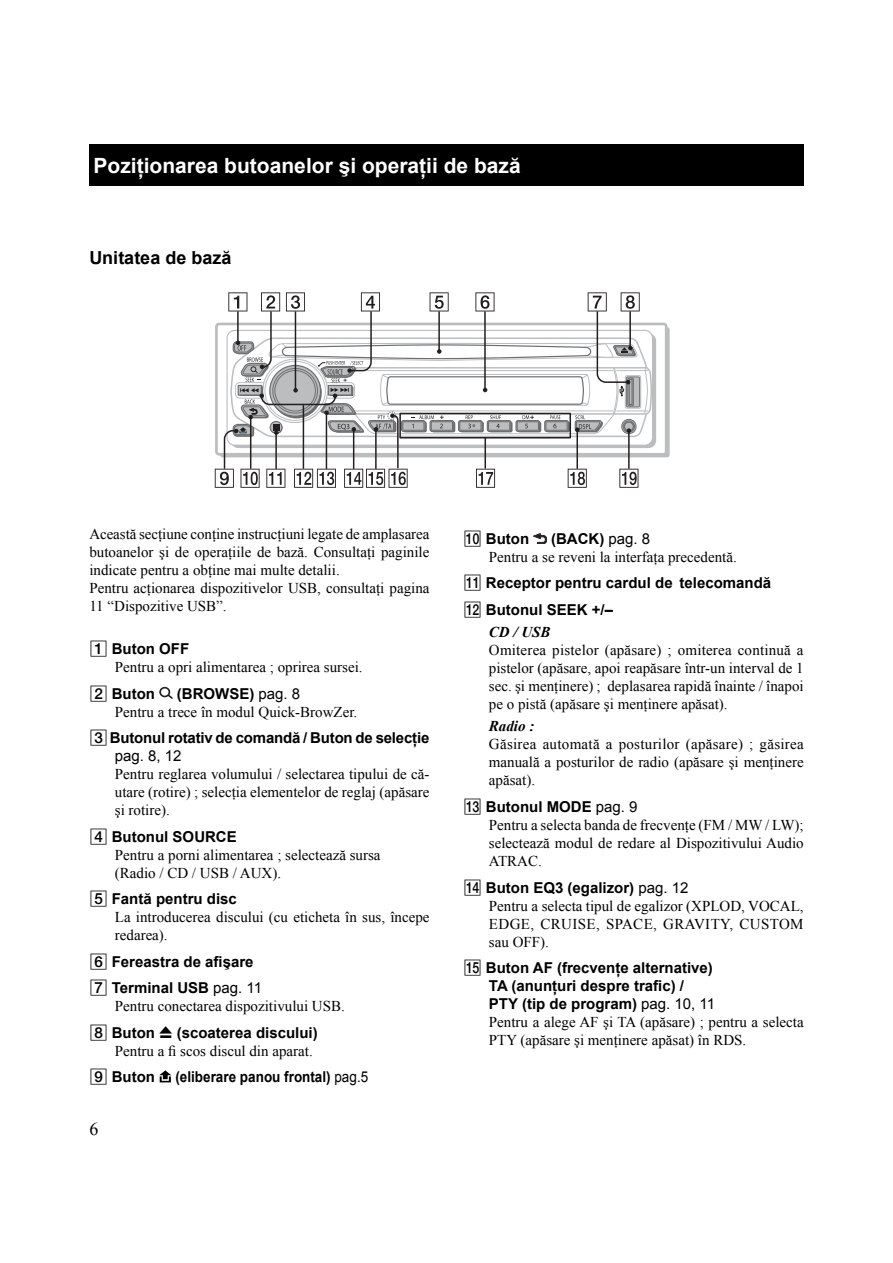
<style>
.page{position:relative;width:893px;height:1263px;background:#fff}
.page>*{position:absolute;margin:0;border:0;box-sizing:border-box;transform-origin:0 0}
.t1{font:700 21px "Arial";color:#fff}
.t2{font:700 18px "Arial";color:#000}
.t3{font:18px "Times New Roman";color:#000}
.t4{font:15px/18px "Times New Roman";color:#000;text-align:justify}
.t5{font:700 15px/18px "Arial";color:#000}
.t6{font:700 15px "Arial";color:#000;scale:.9 1}
.t7{font:italic 700 15px "Times New Roman";color:#000}
.s1{font-family:"Sony TT Boxed Posi";font-weight:400}
.s2{font-weight:400}
.s3{font-family:"Sony TT Common";font-weight:400}
</style>
<div class="page">
<svg style="left:159px;top:687px;width:14px;height:12px"></svg>
<svg style="left:159px;top:1070px;width:12px;height:12px"></svg>
<svg style="left:533px;top:533px;width:14px;height:11px"></svg>
<div style="left:89px;top:145px;width:715px;height:41px;background:#000"></div>
<svg style="left:215px;top:292px;width:438px;height:196px"></svg>
<h1 class="t1" style="left:94px;top:151px;width:429px">Poziţionarea butoanelor şi operaţii de bază</h1>
<p class="t2" style="left:89px;top:245px;width:144px">Unitatea de bază</p>
<p class="t4" style="left:89px;top:524px;width:342px;text-align:left">Această secţiune conţine instrucţiuni legate de amplasarea butoanelor şi de operaţiile de bază. Consultaţi paginile indicate pentru a obţine mai multe detalii.<br>Pentru acţionarea dispozitivelor USB, consultaţi pagina 11 “Dispozitive USB”.</p>
<p class="t5" style="left:89px;top:640px;width:101px"><span class="s1">1</span> Buton OFF</p>
<p class="t4" style="left:115px;top:658px;width:249px">Pentru a opri alimentarea ; oprirea sursei.</p>
<p class="t5" style="left:89px;top:685px;width:67px"><span class="s1">2</span> Buton</p>
<p class="t5" style="left:177px;top:685px;width:125px">(BROWSE) <span class="s2">pag. 8</span></p>
<p class="t4" style="left:115px;top:703px;width:244px">Pentru a trece în modul Quick-BrowZer.</p>
<p class="t5" style="left:115px;top:729px;width:316px;text-indent:-26px"><span class="s1">3</span> Butonul rotativ de comandă / Buton de selecţie <span class="s2">pag. 8, 12</span></p>
<p class="t4" style="left:115px;top:765px;width:316px">Pentru reglarea volumului / selectarea tipului de că&shy;utare (rotire) ; selecţia elementelor de reglaj (apăsare şi rotire).</p>
<p class="t5" style="left:89px;top:828px;width:149px"><span class="s1">4</span> Butonul SOURCE</p>
<p class="t4" style="left:115px;top:846px;width:267px">Pentru a porni alimentarea ; selectează sursa (Radio / CD / USB / AUX).</p>
<p class="t5" style="left:89px;top:890px;width:149px"><span class="s1">5</span> Fantă pentru disc</p>
<p class="t4" style="left:115px;top:908px;width:316px">La introducerea discului (cu eticheta în sus, începe redarea).</p>
<p class="t5" style="left:89px;top:948px;width:174px;line-height:26.5px"><span class="s1">6</span> Fereastra de afişare<br><span class="s1">7</span> Terminal USB <span class="s2">pag. 11</span></p>
<p class="t4" style="left:115px;top:997px;width:231px">Pentru conectarea dispozitivului USB.</p>
<p class="t5" style="left:89px;top:1024px;width:230px"><span class="s1">8</span> Buton <span class="s3">Z</span> (scoaterea discului)</p>
<p class="t4" style="left:115px;top:1042px;width:199px">Pentru a fi scos discul din aparat.</p>
<p class="t5" style="left:89px;top:1068px;width:67px"><span class="s1">9</span> Buton</p>
<p class="t6" style="left:175px;top:1067px;width:216px">(eliberare panou frontal) <span class="s2">pag.5</span></p>
<p class="t3" style="left:89px;top:1117px;width:10px">6</p>
<p class="t5" style="left:463px;top:530px;width:67px"><span class="s1">0</span> Buton</p>
<p class="t5" style="left:551px;top:530px;width:101px">(BACK) <span class="s2">pag. 8</span></p>
<p class="t4" style="left:489px;top:548px;width:249px">Pentru a se reveni la interfaţa precedentă.</p>
<p class="t5" style="left:463px;top:570px;width:309px;line-height:26.5px"><span class="s1">qa</span> Receptor pentru cardul de telecomandă <span class="s1">qs</span> Butonul SEEK +/–</p>
<p class="t7" style="left:489px;top:622px;width:63px">CD / USB</p>
<p class="t4" style="left:489px;top:641px;width:316px">Omiterea pistelor (apăsare) ; omiterea continuă a pistelor (apăsare, apoi reapăsare într-un interval de 1 sec. şi menţinere) ; deplasarea rapidă înainte / înapoi pe o pistă (apăsare şi menţinere apăsat).</p>
<p class="t7" style="left:489px;top:716px;width:47px">Radio :</p>
<p class="t4" style="left:489px;top:735px;width:316px">Găsirea automată a posturilor (apăsare) ; găsirea manuală a posturilor de radio (apăsare şi menţinere apăsat).</p>
<p class="t5" style="left:463px;top:798px;width:176px"><span class="s1">qd</span> Butonul MODE <span class="s2">pag. 9</span></p>
<p class="t4" style="left:489px;top:816px;width:316px">Pentru a selecta banda de frecvenţe (FM / MW / LW); selectează modul de redare al Dispozitivului Audio ATRAC.</p>
<p class="t5" style="left:463px;top:878px;width:227px"><span class="s1">qf</span> Buton EQ3 (egalizor) <span class="s2">pag. 12</span></p>
<p class="t4" style="left:489px;top:896px;width:316px">Pentru a selecta tipul de egalizor (XPLOD, VOCAL, EDGE, CRUISE, SPACE, GRAVITY, CUSTOM sau OFF).</p>
<p class="t5" style="left:489px;top:959px;width:228px;text-indent:-26px"><span class="s1">qg</span> Buton AF (frecvenţe alternative)<br>TA (anunţuri despre trafic) /<br>PTY (tip de program) <span class="s2">pag. 10, 11</span></p>
<p class="t4" style="left:489px;top:1013px;width:316px">Pentru a alege AF şi TA (apăsare) ; pentru a selecta<br>PTY (apăsare şi menţinere apăsat) în RDS.</p>
</div>
